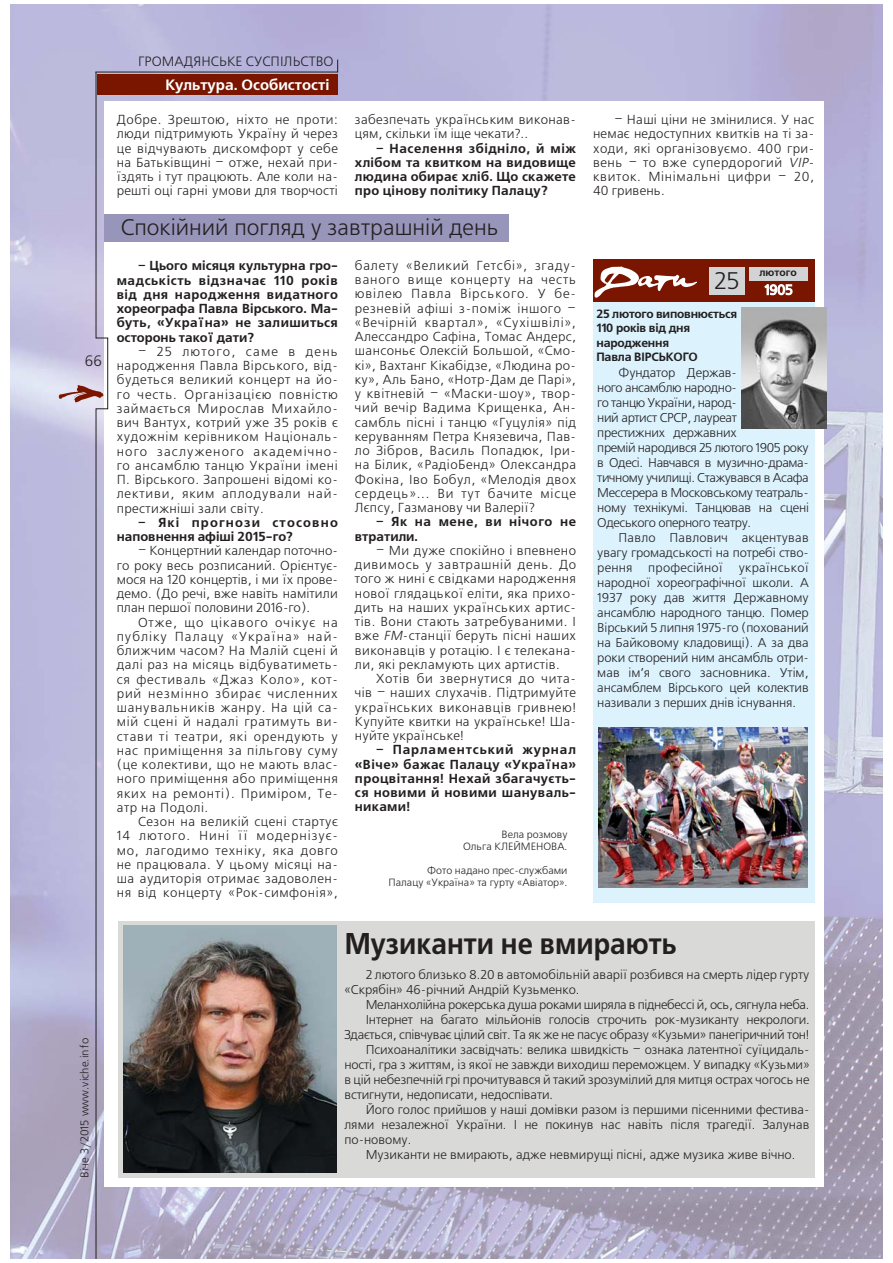
<style>
.page{position:relative;width:893px;height:1263px;background:#fff}
.page>*{position:absolute;margin:0;border:0;box-sizing:border-box;transform-origin:0 0}
.t1{font:700 30px "Free Set C";color:#231f20;scale:.9 1}
.t2{font:24px "Free Set C";color:#231f20}
.t3{font:22.5px "Free Set C";color:#231f20}
.t4{font:700 15px "Free Set C";color:#fff}
.t5{font:15px "Free Set C";color:#231f20}
.t6{font:13.5px "Free Set C";color:#231f20}
.t7{font:13.05px/14.2px "Free Set C";letter-spacing:.03em;color:#231f20;text-align:justify}
.t8{font:700 13.05px/14.2px "Free Set C";letter-spacing:.02em;color:#231f20;text-align:justify}
.t9{font:700 13.05px/14.2px "Free Set C";letter-spacing:.045em;color:#231f20}
.t10{font:700 13.05px/14.2px "Free Set C";letter-spacing:.04em;color:#231f20}
.t11{font:12.75px/15px "Free Set C";letter-spacing:-.01em;color:#231f20;text-align:justify}
.t12{font:12.75px/15px "Free Set C";letter-spacing:-.03em;color:#231f20}
.t13{font:700 12px/14.4px "Free Set C";letter-spacing:-.02em;color:#231f20}
.t14{font:11.25px "Free Set C";color:#231f20}
.t15{font:10.5px/12px "Free Set C";color:#231f20;text-align:right}
.t16{font:700 10.5px "Free Set C";color:#231f20}
.s1{font-style:italic}
</style>
<div class="page">
<img style="left:10px;top:4px;width:872px;height:1254px">
<div style="left:105px;top:101px;width:719px;height:1085px;background:#fff"></div>
<div style="left:105px;top:214px;width:404px;height:28px;background:#9895bb"></div>
<div style="left:593px;top:292px;width:221px;height:611px;background:#dcf2fd"></div>
<div style="left:593px;top:259px;width:221px;height:43px;background:#7a1500"></div>
<svg style="left:594px;top:266px;width:103px;height:32px"></svg>
<div style="left:709px;top:268px;width:36px;height:27px;background:#d1d3d4"></div>
<img style="left:598px;top:727px;width:209px;height:160px">
<svg style="left:59px;top:59px;width:279px;height:1200px"></svg>
<div style="left:118px;top:921px;width:697px;height:257px;background:#d9d9d8"></div>
<div style="left:749px;top:267px;width:58px;height:14px;background:#d1d3d4"></div>
<svg style="left:764px;top:284px;width:14px;height:12px"></svg>
<div style="left:777px;top:284px;width:8px;height:11px;border:2px solid #fff;border-radius:50%"></div>
<div style="left:778px;top:285px;width:6px;height:10px;border:2px solid #fff;border-radius:50%"></div>
<svg style="left:785px;top:284px;width:8px;height:12px"></svg>
<img style="left:123px;top:925px;width:213px;height:248px">
<img style="left:741px;top:308px;width:85px;height:121px">
<p class="t5" style="left:85px;top:354px;width:19px">66</p>
<p class="t14" style="left:80px;top:1178px;width:141px;rotate:-90deg">Віче 3/2015 www.viche.info</p>
<p class="t6" style="left:138px;top:56px;width:197px">ГРОМАДЯНСЬКЕ СУСПІЛЬСТВО</p>
<p class="t4" style="left:165px;top:79px;width:166px">Культура. Особистості</p>
<p class="t7" style="left:117px;top:114px;width:223px">Доб ре. Зрештою, ніхто не проти: люди підтримують Україну й через це відчувають дискомфорт у себе на Батьківщині – отже, нехай при&shy;їздять і тут працюють. Але коли на&shy;решті оці гарні умови для творчості</p>
<p class="t7" style="left:355px;top:114px;width:223px">забезпечать українським виконав&shy;цям, скільки їм іще чекати?..</p>
<p class="t8" style="left:355px;top:143px;width:223px;text-indent:21px">– Населення збідніло, й між хлібом та квитком на видовище людина обирає хліб. Що скажете про цінову політику Палацу?</p>
<h3 class="t3" style="left:121px;top:217px;width:380px">Спокійний погляд у завтрашній день</h3>
<p class="t8" style="left:117px;top:261px;width:223px;text-indent:21px">– Цього місяця культурна гро&shy;мадськість відзначає 110 років від дня народження видатного хорео графа Павла Вірського. Ма&shy;буть, «Україна» не залишиться осторонь такої дати?</p>
<p class="t7" style="left:117px;top:345px;width:223px;text-indent:21px">– 25 лютого, саме в день народ ження Павла Вірського, від&shy;будеться великий концерт на йо&shy;го честь. Організацією повністю займається Мирослав Михайло&shy;вич Вантух, котрий уже 35 років є художнім керівником Національ&shy;ного заслуженого академічно&shy;го ансамблю танцю України імені П. Вірського. Запрошені відомі ко&shy;лективи, яким аплодували най&shy;престижніші зали світу.</p>
<p class="t9" style="left:117px;top:517px;width:223px;text-indent:21px">– Які прогнози стосовно напов нення афіші 2015-го?</p>
<p class="t7" style="left:117px;top:545px;width:223px;text-indent:21px">– Концертний календар поточно&shy;го року весь розписаний. Орієнтує&shy;мося на 120 концертів, і ми їх прове&shy;демо. (До речі, вже навіть намітили план першої половини 2016-го).</p>
<p class="t7" style="left:117px;top:616px;width:223px;text-indent:21px">Отже, що цікавого очікує на пуб ліку Палацу «Україна» най&shy;ближчим часом? На Малій сцені й далі раз на місяць відбуватиметь&shy;ся фестиваль «Джаз Коло», кот&shy;рий незмінно збирає численних шанувальників жанру. На цій са&shy;мій сцені й надалі гратимуть ви&shy;стави ті театри, які орендують у нас приміщення за пільгову суму (це колективи, що не мають влас&shy;ного приміщення або приміщення яких на ремонті). Приміром, Те&shy;атр на Подолі.</p>
<p class="t7" style="left:117px;top:816px;width:223px;text-indent:21px">Сезон на великій сцені стартує 14 лютого. Нині її модернізує&shy;мо, лагодимо техніку, яка довго не працювала. У цьому місяці на&shy;ша аудиторія отримає задоволен&shy;ня від концерту «Рок-симфонія»,</p>
<p class="t7" style="left:355px;top:259px;width:223px">балету «Великий Гетсбі», згаду&shy;ваного вище концерту на честь ювілею Павла Вірського. У бе&shy;резневій афіші з-поміж іншого – «Вечірній квартал», «Сухішвілі», Алессандро Сафіна, Томас Андерс, шансоньє Олексій Большой, «Смо&shy;кі», Вахтанг Кікабідзе, «Людина ро&shy;ку», Аль Бано, «Нотр-Дам де Парі», у квітневій – «Маски-шоу», твор&shy;чий вечір Вадима Крищенка, Ан&shy;самбль пісні і танцю «Гуцулія» під керуванням Петра Князевича, Пав&shy;ло Зібров, Василь Попадюк, Іри&shy;на Білик, «Радіо Бенд» Олександра Фокіна, Іво Бобул, «Мелодія двох сердець»... Ви тут бачите місце Лєпсу, Газманову чи Валерії?</p>
<p class="t10" style="left:355px;top:517px;width:223px;text-indent:21px">– Як на мене, ви нічого не втратили.</p>
<p class="t7" style="left:355px;top:544px;width:223px;text-indent:21px">– Ми дуже спокійно і впевнено дивимось у завтрашній день. До того ж нині є свідками народження нової глядацької еліти, яка прихо&shy;дить на наших українських артис&shy;тів. Вони стають затребуваними. І вже <span class="s1">FM</span>-станції беруть пісні наших виконавців у ротацію. І є телекана&shy;ли, які рекламують цих артистів.</p>
<p class="t7" style="left:355px;top:673px;width:223px;text-indent:21px">Хотів би звернутися до чита&shy;чів – наших слухачів. Підтримуйте українських виконавців гривнею!<br>Купуйте квитки на українське! Ша&shy;нуйте українське!</p>
<p class="t8" style="left:355px;top:745px;width:223px;text-indent:21px">– Парламентський журнал «Віче» бажає Палацу «Україна» процвітання! Нехай збагачуєть&shy;ся новими й новими шануваль&shy;никами!</p>
<p class="t15" style="left:463px;top:829px;width:106px">Вела розмову<br>Ольга КЛЕЙМЕНОВА.</p>
<p class="t15" style="left:388px;top:865px;width:181px">Фото надано прес-службами<br>Палацу «Україна» та гурту «Авіатор».</p>
<p class="t7" style="left:593px;top:114px;width:223px;text-indent:21px">– Наші ціни не змінилися. У нас немає недоступних квитків на ті за&shy;ходи, які організовуємо. 400 гри&shy;вень – то вже супердорогий <span class="s1">VIP&shy;</span>квиток. Мінімальні цифри – 20, 40 гривень.</p>
<h2 class="t2" style="left:714px;top:270px;width:27px">25</h2>
<p class="t13" style="left:596px;top:308px;width:142px">25 лютого виповнюється<br>110 років від дня народження<br>Павла ВІРСЬКОГО</p>
<p class="t16" style="left:759px;top:269px;width:39px">лютого</p>
<p class="t12" style="left:597px;top:366px;width:213px;text-indent:21px">Фундатор Держав-<br>ного ансамблю народно-<br>го танцю України, народ-<br>ний артист СРСР, лауреат<br>престижних державних<br>премій народився 25 лютого 1905 року в Одесі. Навчався в музично-драма&shy;тичному училищі. Стажувався в Асафа<br>Мессе рера в Московському театраль&shy;ному технікумі. Танцював на сцені<br>Одесь кого оперного театру.</p>
<p class="t11" style="left:597px;top:531px;width:213px;text-indent:21px">Павло Павлович акцентував увагу громадськості на потребі ство&shy;рення професійної української народної хореографічної школи. А 1937 року дав життя Державному ансамблю народного танцю. Помер Вірський 5 липня 1975-го (похований на Байковому кладовищі). А за два роки створений ним ансамбль отри&shy;мав ім’я свого засновника. Утім, ансамблем Вірського цей колектив називали з перших днів існування.</p>
<h1 class="t1" style="left:345px;top:933px;width:370px">Музиканти не вмирають</h1>
<p class="t11" style="left:344px;top:969px;width:467px;text-indent:21px">2 лютого близько 8.20 в автомобільній аварії розбився на смерть лідер гурту «Скрябін» 46-річний Андрій Кузьменко.</p>
<p class="t11" style="left:366px;top:999px;width:445px">Меланхолійна рокерська душа роками ширяла в піднебессі й, ось, сягнула неба.</p>
<p class="t11" style="left:366px;top:1014px;width:445px">Інтернет на багато мільйонів голосів строчить рок-музиканту некрологи.</p>
<p class="t11" style="left:344px;top:1029px;width:466px">Здається, співчуває цілий світ. Та як же не пасує образу «Кузьми» панегіричний тон!</p>
<p class="t11" style="left:366px;top:1044px;width:445px">Психоаналітики засвідчать: велика швидкість – ознака латентної суїцидаль-</p>
<p class="t11" style="left:344px;top:1059px;width:467px">ності, гра з життям, із якої не завжди виходиш переможцем. У випадку «Кузьми»</p>
<p class="t11" style="left:344px;top:1074px;width:466px">в цій небезпечній грі прочитувався й такий зрозумілий для митця острах чогось не</p>
<p class="t11" style="left:344px;top:1089px;width:210px">встигнути, недописати, недоспівати.</p>
<p class="t11" style="left:366px;top:1104px;width:445px">Його голос прийшов у наші домівки разом із першими пісенними фестива-</p>
<p class="t11" style="left:344px;top:1119px;width:467px">лями незалежної України. І не покинув нас навіть після трагедії. Залунав</p>
<p class="t11" style="left:344px;top:1134px;width:68px">по-новому.</p>
<p class="t11" style="left:366px;top:1149px;width:431px">Музиканти не вмирають, адже невмирущі пісні, адже музика живе вічно.</p>
</div>
